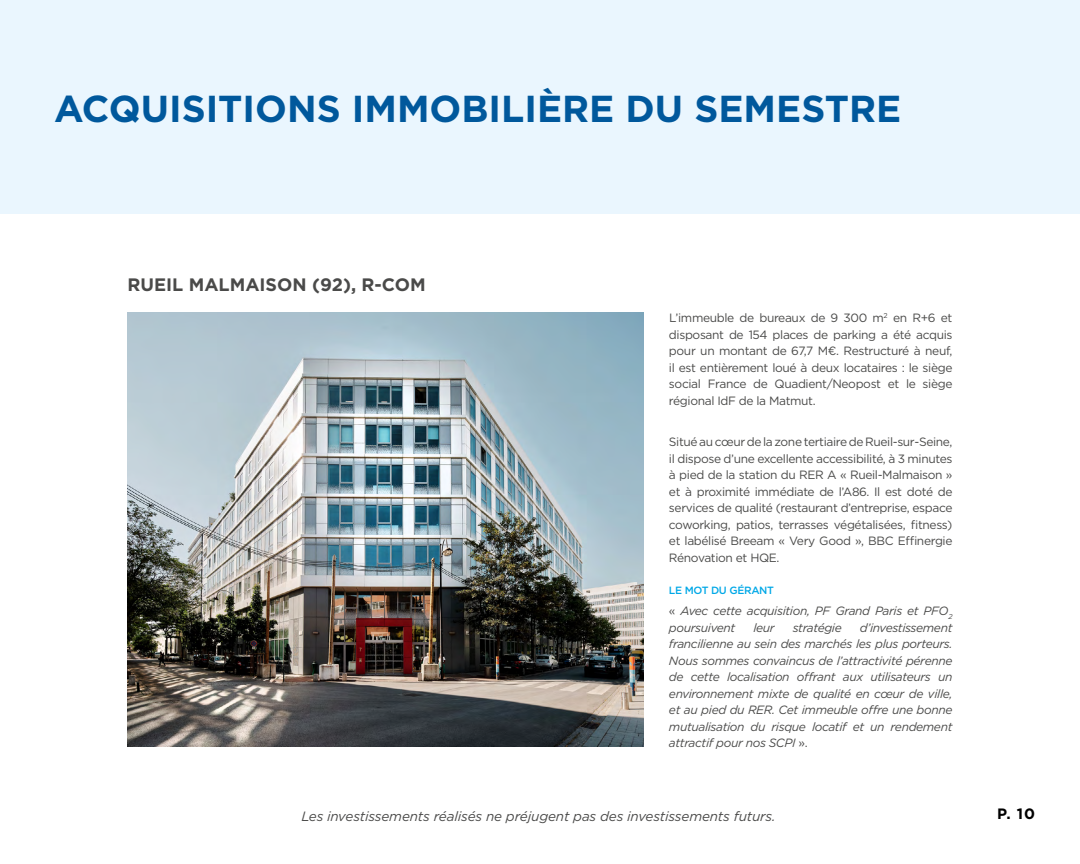
<style>
.page{position:relative;width:1080px;height:864px;background:#fff}
.page>*{position:absolute;margin:0;border:0;box-sizing:border-box;transform-origin:0 0}
.t1{font:700 37.5px "Gotham";color:#00589c}
.t2{font:700 18px "Gotham";color:#4a4a49}
.t3{font:700 15px "Gotham";color:#000}
.t4{font:italic 13.5px "Gotham";letter-spacing:-.01em;color:#4a4a49}
.t5{font:12px/16.5px "Gotham";letter-spacing:-.03em;color:#4a4a49;text-align:justify}
.t6{font:italic 12px/16.5px "Gotham";letter-spacing:-.03em;color:#4a4a49}
.t7{font:500 10.5px "Gotham";letter-spacing:-.03em;color:#00a8e7}
.s1{font-style:normal}
</style>
<div class="page">
<div style="left:0;top:0;width:1080px;height:214px;background:#eaf6fe"></div>
<img style="left:128px;top:313px;width:516px;height:434px">
<h1 class="t1" style="left:54px;top:84px;width:849px">ACQUISITIONS IMMOBILIÈRE DU SEMESTRE</h1>
<h2 class="t2" style="left:128px;top:273px;width:300px">RUEIL MALMAISON (92), R-COM</h2>
<p class="t5" style="left:669px;top:309px;width:285px">L’immeuble de bureaux de 9 300 m<sup>2</sup> en R+6 et disposant de 154 places de parking a été acquis pour un montant de 67,7 M€. Restructuré à neuf, il est entièrement loué à deux locataires : le siège social France de Quadient/Neopost et le siège régional IdF de la Matmut.</p>
<p class="t5" style="left:669px;top:433px;width:285px">Situé au cœur de la zone tertiaire de Rueil-sur-Seine, il dispose d’une excellente accessibilité, à 3 minutes à pied de la station du RER A « Rueil-Malmaison » et à proximité immédiate de l’A86. Il est doté de services de qualité (restaurant d’entreprise, espace coworking, patios, terrasses végétalisées, fitness) et labélisé Breeam « Very Good », BBC Effinergie Rénovation et HQE.</p>
<p class="t7" style="left:669px;top:584px;width:107px">LE MOT DU GÉRANT</p>
<p class="t6" style="left:669px;top:602px;width:285px"><span class="s1">«</span> Avec cette acquisition, PF Grand Paris et PFO<sub>2 </sub>poursuivent</p>
<p class="t6" style="left:753px;top:619px;width:23px">leur</p>
<p class="t6" style="left:793px;top:619px;width:51px">stratégie</p>
<p class="t6" style="left:669px;top:619px;width:285px;text-align:justify;text-indent:191px">d’investissement francilienne au sein des marchés les plus porteurs.<br>Nous sommes convaincus de l’attractivité pérenne de cette localisation offrant aux utilisateurs un environnement mixte de qualité en cœur de ville, et au pied du RER. Cet immeuble offre une bonne mutualisation du risque locatif et un rendement attractif pour nos SCPI <span class="s1">».</span></p>
<p class="t4" style="left:301px;top:807px;width:476px">Les investissements réalisés ne préjugent pas des investissements futurs.</p>
<p class="t3" style="left:997px;top:804px;width:39px">P. 10</p>
</div>
